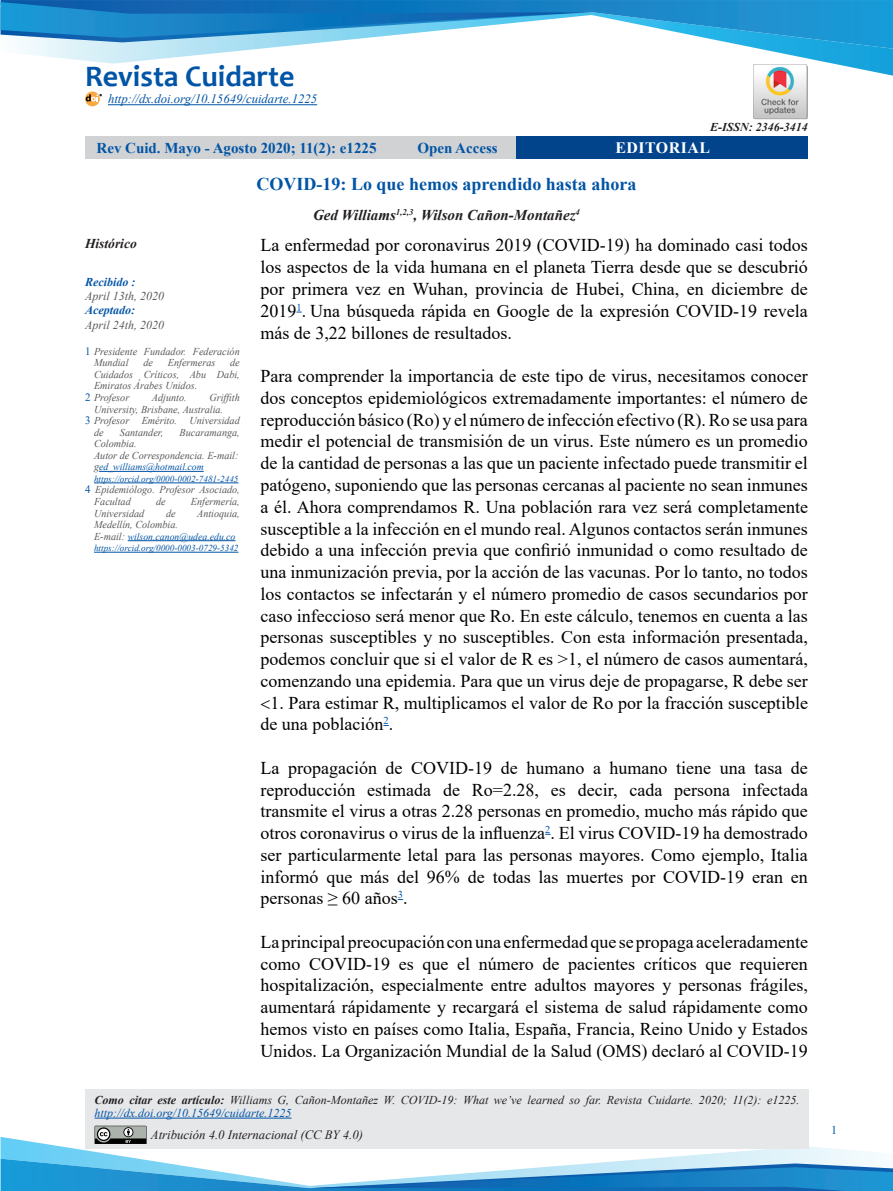
<style>
.page{position:relative;width:893px;height:1191px;background:#fff}
.page>*{position:absolute;margin:0;border:0;box-sizing:border-box;transform-origin:0 0}
.Estilo_de_párrafo_1{font:700 30px "Candara";color:#0154a6}
.Normal_wrd_65{font:18px/21.8px "Times New Roman";color:#000;text-align:justify}
.t1{font:700 18px "Times New Roman";color:#0154a6}
.Estilo_de_párrafo_1-2{font:700 15.9px "Times New Roman";letter-spacing:.035em;color:#fff}
.parrafos_generales{font:700 15px "Times New Roman";color:#0154a6}
.Normal_wrd_62{font:italic 700 15px "Times New Roman";color:#231f20}
.t2{font:italic 700 13.5px "Times New Roman";color:#231f20}
.t3{font:italic 12.75px "Times New Roman";color:#0154a6}
.Normal_wrd_13{font:italic 12.75px "Times New Roman";color:#231f20}
.parrafos_generales-2{font:italic 12px "Times New Roman";color:#231f20}
.parrafos_generales-3{font:italic 12px "Times New Roman";color:#0154a6}
.t4{font:italic 12px "Times New Roman";color:#57585a}
.t5{font:italic 700 12px "Times New Roman";color:#0154a6}
.Estilo_de_párrafo_1-3{font:italic 700 12px "Times New Roman";color:#231f20}
.t6{font:12px "Times New Roman";color:#0154a6}
.pie_de_página{font:italic 10.5px/11.6px "Times New Roman";color:#57585a}
.pie_de_página-2{font:italic 9.75px "Times New Roman";color:#0154a6}
.pie_de_página-3{font:italic 9.15px "Times New Roman";color:#0154a6}
.s1{font-style:normal;font-size:11.25px;color:#0154a6}
.s2{font-size:10.5px;color:#57585a}
.s3{font-weight:700}
</style>
<div class="page">
<svg style="left:20px;top:49px;width:873px;height:27px"></svg>
<svg style="left:1px;top:0;width:892px;height:49px"></svg>
<svg style="left:1px;top:2px;width:590px;height:40px"></svg>
<svg style="left:1px;top:1136px;width:876px;height:22px"></svg>
<svg style="left:1px;top:1158px;width:892px;height:33px"></svg>
<svg style="left:85px;top:91px;width:15px;height:15px"></svg>
<svg style="left:86px;top:94px;width:15px;height:7px"></svg>
<hr style="left:108px;top:104px;width:209px;height:1px;background:#0154a6">
<svg style="left:754px;top:66px;width:53px;height:53px"></svg>
<div style="left:85px;top:1089px;width:723px;height:60px;background:#e6e7e9"></div>
<hr style="left:99px;top:471px;width:105px;height:1px;background:#0154a6">
<hr style="left:94px;top:482px;width:144px;height:1px;background:#0154a6">
<hr style="left:128px;top:540px;width:108px;height:1px;background:#0154a6">
<hr style="left:94px;top:552px;width:144px;height:1px;background:#0154a6">
<div style="left:85px;top:136px;width:432px;height:23px;background:#d1d2d4"></div>
<div style="left:517px;top:136px;width:291px;height:23px;background:#01448c"></div>
<svg style="left:95px;top:1125px;width:52px;height:19px"></svg>
<hr style="left:95px;top:1117px;width:196px;height:1px;background:#0154a6">
<img style="left:753px;top:65px;width:53px;height:53px">
<p class="Estilo_de_párrafo_1" style="left:85px;top:57px;width:211px">Revista Cuidarte</p>
<p class="t3" style="left:108px;top:90px;width:211px">http://dx.doi.org/10.15649/cuidarte.1225</p>
<p class="Estilo_de_párrafo_1-3" style="left:710px;top:119px;width:99px">E-ISSN: 2346-3414</p>
<p class="parrafos_generales" style="left:97px;top:137px;width:281px">Rev Cuid. Mayo - Agosto 2020; 11(2): e1225</p>
<p class="parrafos_generales" style="left:417px;top:137px;width:82px">Open Access</p>
<p class="Estilo_de_párrafo_1-2" style="left:615px;top:136px;width:96px">EDITORIAL</p>
<p class="t2" style="left:85px;top:234px;width:53px">Histórico</p>
<p class="t5" style="left:85px;top:273px;width:52px">Recibido :</p>
<p class="t4" style="left:85px;top:288px;width:81px">April 13th, 2020</p>
<p class="t5" style="left:85px;top:302px;width:51px">Aceptado:</p>
<p class="t4" style="left:85px;top:316px;width:81px">April 24th, 2020</p>
<p class="pie_de_página" style="left:94px;top:345px;width:147px;text-indent:-9px"><span class="s1">1</span> Presidente Fundador. Federación<br>Mundial</p>
<p class="pie_de_página" style="left:94px;top:357px;width:147px;text-align:justify;text-indent:136px">de Cuidados Críticos, Abu Dabi, Emiratos Árabes Unidos.</p>
<p class="pie_de_página" style="left:85px;top:391px;width:46px"><span class="s1">2</span> Profesor</p>
<p class="pie_de_página" style="left:152px;top:391px;width:36px">Adjunto.</p>
<p class="pie_de_página" style="left:143px;top:357px;width:11px">de</p>
<p class="pie_de_página" style="left:168px;top:357px;width:49px">Enfermeras</p>
<p class="pie_de_página" style="left:94px;top:391px;width:147px;text-indent:115px">Griffith<br>University, Brisbane, Australia.</p>
<p class="pie_de_página" style="left:94px;top:414px;width:147px;text-indent:-9px"><span class="s1">3</span> Profesor Emérito. Universidad de</p>
<p class="pie_de_página" style="left:120px;top:426px;width:45px">Santander,</p>
<p class="pie_de_página" style="left:180px;top:426px;width:62px">Bucaramanga,</p>
<p class="pie_de_página" style="left:94px;top:438px;width:44px">Colombia.</p>
<p class="pie_de_página" style="left:94px;top:449px;width:146px">Autor de Correspondencia. E-mail:</p>
<p class="pie_de_página-2" style="left:94px;top:460px;width:111px"><span class="s2">g</span>ed_williams@hotmail.com</p>
<p class="pie_de_página-3" style="left:94px;top:472px;width:146px">https://orcid.org/0000-0002-7481-2445</p>
<p class="pie_de_página" style="left:94px;top:484px;width:147px;text-indent:-9px"><span class="s1">4</span> Epidemiólogo. Profesor Asociado,<br>Facultad</p>
<p class="pie_de_página" style="left:156px;top:495px;width:11px">de</p>
<p class="pie_de_página" style="left:191px;top:495px;width:50px">Enfermería,</p>
<p class="pie_de_página" style="left:94px;top:507px;width:52px">Universidad</p>
<p class="pie_de_página" style="left:166px;top:507px;width:11px">de</p>
<p class="pie_de_página" style="left:197px;top:507px;width:44px">Antioquia,</p>
<p class="pie_de_página" style="left:94px;top:518px;width:86px">Medellín, Colombia.</p>
<p class="pie_de_página-2" style="left:94px;top:529px;width:143px"><span class="s2">E-mail:</span> wilson.canon@udea.edu.co</p>
<p class="pie_de_página-3" style="left:94px;top:542px;width:146px">https://orcid.org/0000-0003-0729-5342</p>
<p class="t1" style="left:257px;top:171px;width:381px">COVID-19: Lo que hemos aprendido hasta ahora</p>
<p class="Normal_wrd_62" style="left:313px;top:204px;width:268px">Ged Williams<sup>1,2,3</sup>, Wilson Cañon-Montañez<sup>4</sup></p>
<p class="Normal_wrd_65" style="left:260px;top:233px;width:549px">La enfermedad por coronavirus 2019 (COVID-19) ha dominado casi todos los aspectos de la vida humana en el planeta Tierra desde que se descubrió por primera vez en Wuhan, provincia de Hubei, China, en diciembre de 2019<sup>1</sup>. Una búsqueda rápida en Google de la expresión COVID-19 revela más de 3,22 billones de resultados.</p>
<p class="Normal_wrd_65" style="left:260px;top:365px;width:549px">Para comprender la importancia de este tipo de virus, necesitamos conocer dos conceptos epidemiológicos extremadamente importantes: el número de reproducción básico (Ro) y el número de infección efectivo (R). Ro se usa para medir el potencial de transmisión de un virus. Este número es un promedio de la cantidad de personas a las que un paciente infectado puede transmitir el patógeno, suponiendo que las personas cercanas al paciente no sean inmunes a él. Ahora comprendamos R. Una población rara vez será completamente susceptible a la infección en el mundo real. Algunos contactos serán inmunes debido a una infección previa que confirió inmunidad o como resultado de una inmunización previa, por la acción de las vacunas. Por lo tanto, no todos los contactos se infectarán y el número promedio de casos secundarios por caso infeccioso será menor que Ro. En este cálculo, tenemos en cuenta a las personas susceptibles y no susceptibles. Con esta información presentada, podemos concluir que si el valor de R es &gt;1, el número de casos aumentará, comenzando una epidemia. Para que un virus deje de propagarse, R debe ser</p>
<p class="Normal_wrd_65" style="left:260px;top:691px;width:549px;text-indent:10px">1. Para estimar R, multiplicamos el valor de Ro por la fracción susceptible de una población<sup>2</sup>.</p>
<p class="Normal_wrd_65" style="left:260px;top:756px;width:549px">La propagación de COVID-19 de humano a humano tiene una tasa de reproducción estimada de Ro=2.28, es decir, cada persona infectada transmite el virus a otras 2.28 personas en promedio, mucho más rápido que otros coronavirus o virus de la influenza<sup>2</sup>. El virus COVID-19 ha demostrado ser particularmente letal para las personas mayores. Como ejemplo, Italia informó que más del 96% de todas las muertes por COVID-19 eran en personas ≥ 60 años<sup>3</sup>.</p>
<p class="Normal_wrd_65" style="left:260px;top:930px;width:549px">La principal preocupación con una enfermedad que se propaga aceleradamente como COVID-19 es que el número de pacientes críticos que requieren hospitalización, especialmente entre adultos mayores y personas frágiles, aumentará rápidamente y recargará el sistema de salud rápidamente como hemos visto en países como Italia, España, Francia, Reino Unido y Estados Unidos. La Organización Mundial de la Salud (OMS) declaró al COVID-19</p>
<p class="parrafos_generales-2" style="left:95px;top:1091px;width:706px"><span class="s3">Como citar este artículo:</span> Williams G, Cañon-Montañez W. COVID-19: What we’ve learned so far. Revista Cuidarte. 2020; 11(2): e1225.</p>
<p class="parrafos_generales-3" style="left:95px;top:1104px;width:198px">http://dx.doi.org/10.15649/cuidarte.1225</p>
<p class="Normal_wrd_13" style="left:151px;top:1126px;width:214px">Atribución 4.0 Internacional (CC BY 4.0)</p>
<p class="t6" style="left:831px;top:1121px;width:7px">1</p>
</div>
